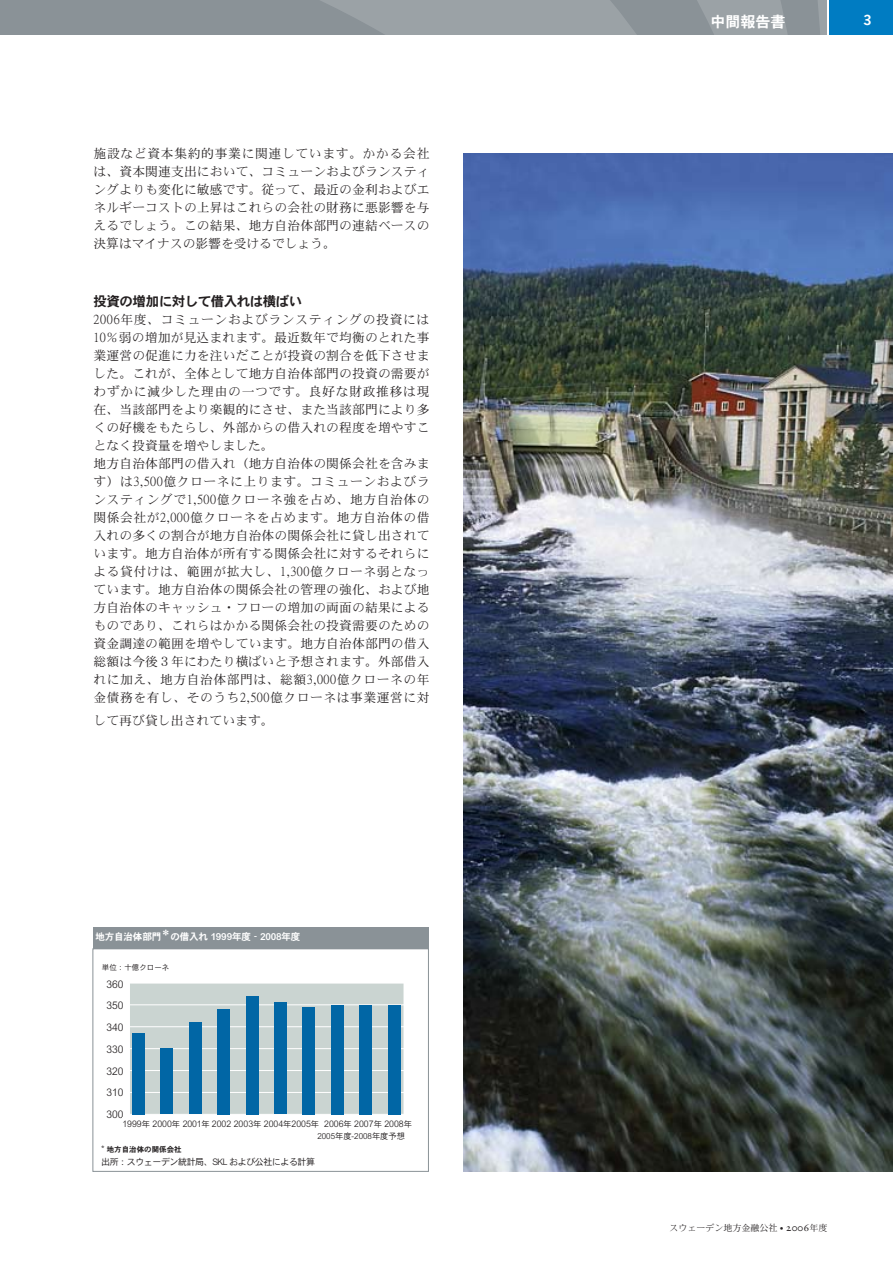
<style>
.page{position:relative;width:893px;height:1263px;background:#fff}
.page>*{position:absolute;margin:0;border:0;box-sizing:border-box;transform-origin:0 0}
.t1{font:15px "DFHS Gothic W7";color:#fff}
.t2{font:13.5px "DFHS Gothic W7";letter-spacing:-.035em;color:#231f20}
.t3{font:12.75px/18px "DFHS Mincho W3";letter-spacing:.015em;color:#231f20;text-align:justify}
.t4{font:10.5px "News Gothic";color:#231f20}
.t5{font:10.5px/21.9px "DFHS Gothic W3";color:#231f20}
.t6{font:9.6px "DFHS Gothic W7";letter-spacing:-.02em;color:#fff}
.t7{font:9px "DFHS Gothic W3";color:#231f20}
.t8{font:9px "News Gothic";color:#231f20}
.t9{font:9px "DFHS Gothic W3";letter-spacing:-.05em;color:#231f20}
.t10{font:9px "DFHS Mincho W3";color:#231f20}
.t11{font:italic 9px "News Gothic";color:#231f20}
.t12{font:8.25px "DFHS Gothic W3";color:#231f20}
.t13{font:7.5px "DFHS Gothic W7";color:#231f20}
.t14{font:7.5px "DFHS Gothic W3";color:#231f20}
.s1{font-size:8.25px}
.s2{font-style:italic}
.s3{font-family:"Arial MT Std";font-weight:300;font-size:9px}
.s4{font-family:"Sabon Roman SC";font-size:7.5px}
.s5{font-family:"Sabon Roman SC";font-size:10.5px}
</style>
<div class="page">
<div style="left:829px;top:0;width:64px;height:34px;background:#007cc2"></div>
<div style="left:0;top:0;width:826px;height:34px;background:#8a9297"></div>
<svg style="left:320px;top:0;width:507px;height:34px"></svg>
<img style="left:463px;top:153px;width:430px;height:1018px">
<svg style="left:130px;top:983px;width:273px;height:131px;background:#c1cfcf"></svg>
<hr style="left:124px;top:1092px;width:284px;height:1px;background:#fff">
<hr style="left:124px;top:1070px;width:284px;height:1px;background:#fff">
<hr style="left:124px;top:1048px;width:284px;height:1px;background:#fff">
<hr style="left:124px;top:1026px;width:284px;height:1px;background:#fff">
<hr style="left:124px;top:1004px;width:284px;height:1px;background:#fff">
<div style="left:132px;top:1033px;width:12px;height:81px;background:#0166a5"></div>
<div style="left:161px;top:1049px;width:12px;height:65px;background:#0166a5"></div>
<div style="left:189px;top:1022px;width:12px;height:92px;background:#0166a5"></div>
<div style="left:218px;top:1009px;width:12px;height:105px;background:#0166a5"></div>
<div style="left:246px;top:996px;width:12px;height:118px;background:#0166a5"></div>
<div style="left:274px;top:1003px;width:12px;height:111px;background:#0166a5"></div>
<div style="left:303px;top:1007px;width:12px;height:107px;background:#0166a5"></div>
<div style="left:331px;top:1005px;width:12px;height:109px;background:#0166a5"></div>
<div style="left:360px;top:1005px;width:12px;height:109px;background:#0166a5"></div>
<div style="left:388px;top:1005px;width:12px;height:109px;background:#0166a5"></div>
<div style="left:93px;top:928px;width:336px;height:21px;background:#8a9297"></div>
<p class="t3" style="left:94px;top:145px;width:337px">施設など資本集約的事業に関連しています。かかる会社は、資本関連支出において、コミューンおよびランスティングよりも変化に敏感です。従って、最近の金利およびエネルギーコストの上昇はこれらの会社の財務に悪影響を与えるでしょう。この結果、地方自治体部門の連結ベースの決算はマイナスの影響を受けるでしょう。</p>
<p class="t2" style="left:94px;top:294px;width:210px">投資の増加に対して借入れは横ばい</p>
<p class="t3" style="left:94px;top:311px;width:338px;text-align:left">2006年度、コミューンおよびランスティングの投資には<br>10％弱の増加が見込まれます。最近数年で均衡のとれた事業運営の促進に力を注いだことが投資の割合を低下させました。これが、全体として地方自治体部門の投資の需要がわずかに減少した理由の一つです。良好な財政推移は現在、当該部門をより楽観的にさせ、また当該部門により多くの好機をもたらし、外部からの借入れの程度を増やすことなく投資量を増やしました。<br>地方自治体部門の借入れ（地方自治体の関係会社を含みます）は3,500億クローネに上ります。コミューンおよびランスティングで1,500億クローネ強を占め、地方自治体の関係会社が2,000億クローネを占めます。地方自治体の借入れの多くの割合が地方自治体の関係会社に貸し出されています。地方自治体が所有する関係会社に対するそれらによる貸付けは、範囲が拡大し、1,300億クローネ弱となっています。地方自治体の関係会社の管理の強化、および地方自治体のキャッシュ・フローの増加の両面の結果によるものであり、これらはかかる関係会社の投資需要のための資金調達の範囲を増やしています。地方自治体部門の借入総額は今後３年にわたり横ばいと予想されます。外部借入れに加え、地方自治体部門は、総額3,000億クローネの年金債務を有し、そのうち2,500億クローネは事業運営に対</p>
<p class="t3" style="left:94px;top:712px;width:182px">して再び貸し出されています。</p>
<p class="t6" style="left:96px;top:932px;width:206px">地方自治体部門＊の借入れ 1999年度‐2008年度</p>
<p class="t14" style="left:102px;top:963px;width:69px">単位：十億クローネ</p>
<p class="t5" style="left:106px;top:975px;width:18px;line-height:20.4px">360<br>350</p>
<p class="t5" style="left:106px;top:1016px;width:18px;text-align:justify">340<br>330<br>320<br>310<br>300</p>
<p class="t7" style="left:122px;top:1119px;width:291px">1999<span class="s1">年</span> 2000<span class="s1">年</span> 2001<span class="s1">年</span> 2002 2003<span class="s1">年</span> 2004<span class="s1">年</span>2005<span class="s1">年</span> 2006<span class="s1">年</span> 2007<span class="s1">年</span> 2008<span class="s1">年</span></p>
<p class="t4" style="left:100px;top:963px;width:27px">Mdkr</p>
<p class="t4" style="left:100px;top:976px;width:21px">360</p>
<p class="t4" style="left:100px;top:998px;width:21px">350</p>
<p class="t4" style="left:100px;top:1020px;width:21px">340</p>
<p class="t4" style="left:100px;top:1042px;width:21px">3 0</p>
<p class="t4" style="left:100px;top:1064px;width:21px">320</p>
<p class="t4" style="left:100px;top:1086px;width:21px">310</p>
<p class="t4" style="left:100px;top:1108px;width:15px">30</p>
<p class="t8" style="left:127px;top:1116px;width:280px">1999 2000 2001 2002 2003 2004 <span class="s2">2005 2006 2007 2008</span></p>
<p class="t12" style="left:317px;top:1132px;width:89px">2005年度-2008年度予想</p>
<p class="t11" style="left:322px;top:1129px;width:86px">2005–2008 prognos</p>
<p class="t13" style="left:101px;top:1145px;width:82px"><span class="s3">*</span> 地方自治体の関係会社</p>
<p class="t9" style="left:101px;top:1157px;width:215px">出所：スウェーデン統計局、SKL および公社による計算</p>
<p class="t1" style="left:711px;top:14px;width:76px">中間報告書</p>
<p class="t10" style="left:669px;top:1223px;width:159px">スウェーデン地方金融公社 <span class="s4">•</span> <span class="s5">2006</span>年度</p>
</div>
